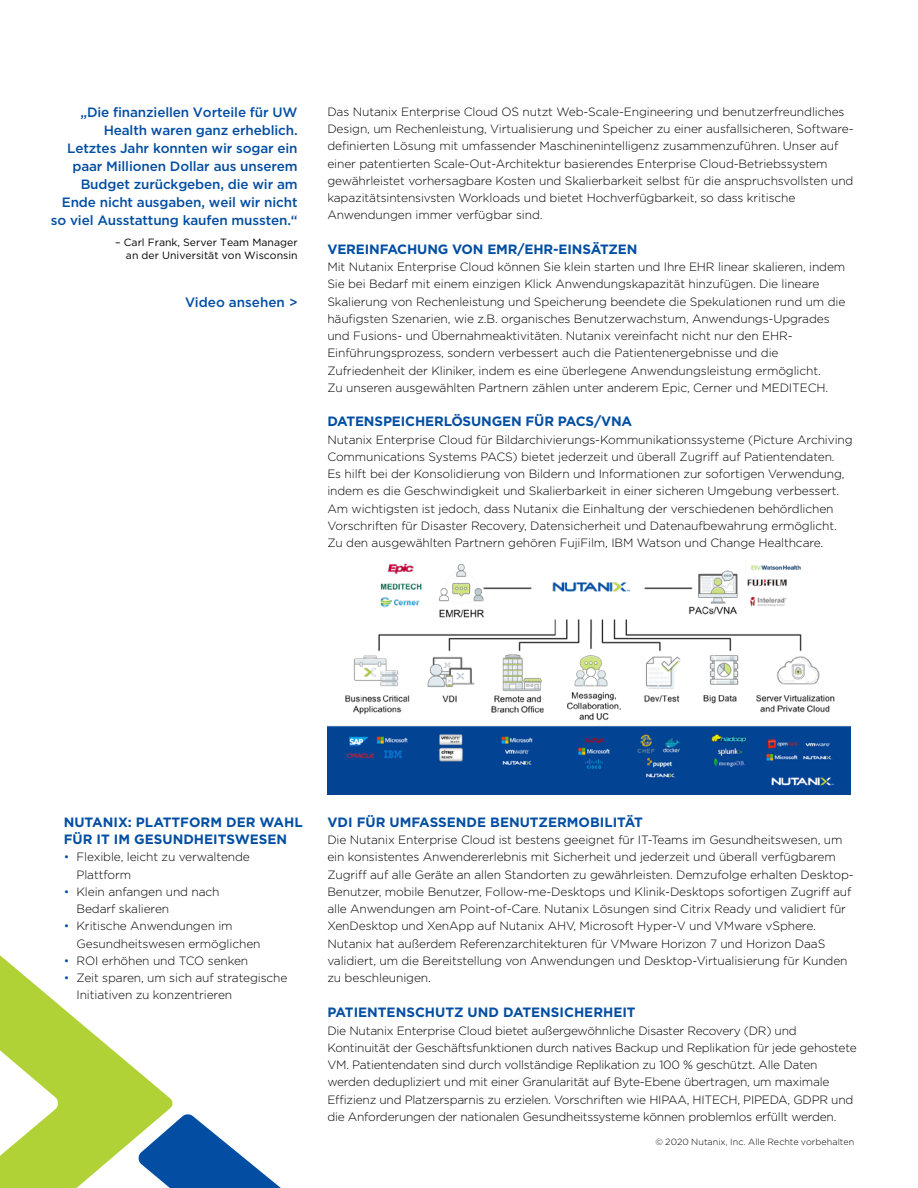
<style>
.page{position:relative;width:918px;height:1188px;background:#fff}
.page>*{position:absolute;margin:0;border:0;box-sizing:border-box;transform-origin:0 0}
.t1{font:500 13.5px/18px "Gotham";letter-spacing:-.01em;color:#034ea2;text-align:right}
.t2{font:700 13.5px/17.2px "Gotham";color:#034ea2}
.t3{font:300 12px/17.2px "Gotham";letter-spacing:-.01em;color:#000}
.t4{font:10.5px/12.6px "Gotham";color:#000;text-align:right}
.t5{font:300 9px "Gotham";letter-spacing:.005em;color:#000}
.s1{color:#034ea2}
</style>
<div class="page">
<svg style="left:0;top:955px;width:281px;height:233px"></svg>
<img style="left:327px;top:563px;width:524px;height:232px">
<p class="t1" style="left:51px;top:103px;width:248px">„Die finanziellen Vorteile für UW Health waren ganz erheblich.<br>Letztes Jahr konnten wir sogar ein paar Millionen Dollar aus unserem Budget zurückgeben, die wir am Ende nicht ausgaben, weil wir nicht so viel Ausstattung kaufen mussten.“</p>
<p class="t4" style="left:115px;top:236px;width:184px">– Carl Frank, Server Team Manager an der Universität von Wisconsin</p>
<p class="t1" style="left:185px;top:293px;width:114px">Video ansehen &gt;</p>
<p class="t3" style="left:327px;top:103px;width:528px">Das Nutanix Enterprise Cloud OS nutzt Web-Scale-Engineering und benutzerfreundliches Design, um Rechenleistung, Virtualisierung und Speicher zu einer ausfallsicheren, Software&shy;definierten Lösung mit umfassender Maschinenintelligenz zusammenzuführen. Unser auf einer patentierten Scale-Out-Architektur basierendes Enterprise Cloud-Betriebssystem gewährleistet vorhersagbare Kosten und Skalierbarkeit selbst für die anspruchsvollsten und kapazitätsintensivsten Workloads und bietet Hochverfügbarkeit, so dass kritische Anwendungen immer verfügbar sind.</p>
<p class="t2" style="left:327px;top:240px;width:312px">VEREINFACHUNG VON EMR/EHR-EINSÄTZEN</p>
<p class="t3" style="left:327px;top:258px;width:520px">Mit Nutanix Enterprise Cloud können Sie klein starten und Ihre EHR linear skalieren, indem Sie bei Bedarf mit einem einzigen Klick Anwendungskapazität hinzufügen. Die lineare Skalierung von Rechenleistung und Speicherung beendete die Spekulationen rund um die häufigsten Szenarien, wie z.B. organisches Benutzerwachstum, Anwendungs-Upgrades und Fusions- und Übernahmeaktivitäten. Nutanix vereinfacht nicht nur den EHR-Einführungsprozess, sondern verbessert auch die Patientenergebnisse und die Zufriedenheit der Kliniker, indem es eine überlegene Anwendungsleistung ermöglicht.<br>Zu unseren ausgewählten Partnern zählen unter anderem Epic, Cerner und MEDITECH.</p>
<p class="t2" style="left:327px;top:413px;width:306px">DATENSPEICHERLÖSUNGEN FÜR PACS/VNA</p>
<p class="t3" style="left:327px;top:430px;width:527px">Nutanix Enterprise Cloud für Bildarchivierungs-Kommunikationssysteme (Picture Archiving Communications Systems PACS) bietet jederzeit und überall Zugriff auf Patientendaten.<br>Es hilft bei der Konsolidierung von Bildern und Informationen zur sofortigen Verwendung, indem es die Geschwindigkeit und Skalierbarkeit in einer sicheren Umgebung verbessert.<br>Am wichtigsten ist jedoch, dass Nutanix die Einhaltung der verschiedenen behördlichen Vorschriften für Disaster Recovery, Datensicherheit und Datenaufbewahrung ermöglicht.<br>Zu den ausgewählten Partnern gehören FujiFilm, IBM Watson und Change Healthcare.</p>
<p class="t2" style="left:64px;top:813px;width:241px">NUTANIX: PLATTFORM DER WAHL<br>FÜR IT IM GESUNDHEITSWESEN</p>
<p class="t3" style="left:77px;top:848px;width:175px;text-indent:-13px"><span class="s1">•</span> Flexible, leicht zu verwaltende<br>Plattform</p>
<p class="t3" style="left:77px;top:883px;width:145px;text-indent:-13px"><span class="s1">•</span> Klein anfangen und nach<br>Bedarf skalieren</p>
<p class="t3" style="left:77px;top:917px;width:186px;text-indent:-13px"><span class="s1">•</span> Kritische Anwendungen im<br>Gesundheitswesen ermöglichen</p>
<p class="t3" style="left:64px;top:952px;width:186px"><span class="s1">•</span> ROI erhöhen und TCO senken</p>
<p class="t3" style="left:77px;top:969px;width:213px;text-indent:-13px"><span class="s1">•</span> Zeit sparen, um sich auf strategische<br>Initiativen zu konzentrieren</p>
<p class="t2" style="left:327px;top:813px;width:317px">VDI FÜR UMFASSENDE BENUTZERMOBILITÄT</p>
<p class="t3" style="left:327px;top:831px;width:528px">Die Nutanix Enterprise Cloud ist bestens geeignet für IT-Teams im Gesundheitswesen, um ein konsistentes Anwendererlebnis mit Sicherheit und jederzeit und überall verfügbarem Zugriff auf alle Geräte an allen Standorten zu gewährleisten. Demzufolge erhalten Desktop-Benutzer, mobile Benutzer, Follow-me-Desktops und Klinik-Desktops sofortigen Zugriff auf alle Anwendungen am Point-of-Care. Nutanix Lösungen sind Citrix Ready und validiert für XenDesktop und XenApp auf Nutanix AHV, Microsoft Hyper-V und VMware vSphere.<br>Nutanix hat außerdem Referenzarchitekturen für VMware Horizon 7 und Horizon DaaS validiert, um die Bereitstellung von Anwendungen und Desktop-Virtualisierung für Kunden zu beschleunigen.</p>
<p class="t2" style="left:327px;top:1004px;width:310px">PATIENTENSCHUTZ UND DATENSICHERHEIT</p>
<p class="t3" style="left:327px;top:1021px;width:531px">Die Nutanix Enterprise Cloud bietet außergewöhnliche Disaster Recovery (DR) und Kontinuität der Geschäftsfunktionen durch natives Backup und Replikation für jede gehostete VM. Patientendaten sind durch vollständige Replikation zu 100 % geschützt. Alle Daten werden dedupliziert und mit einer Granularität auf Byte-Ebene übertragen, um maximale Effizienz und Platzersparnis zu erzielen. Vorschriften wie HIPAA, HITECH, PIPEDA, GDPR und die Anforderungen der nationalen Gesundheitssysteme können problemlos erfüllt werden.</p>
<p class="t5" style="left:656px;top:1137px;width:200px">© 2020 Nutanix, Inc. Alle Rechte vorbehalten</p>
</div>
